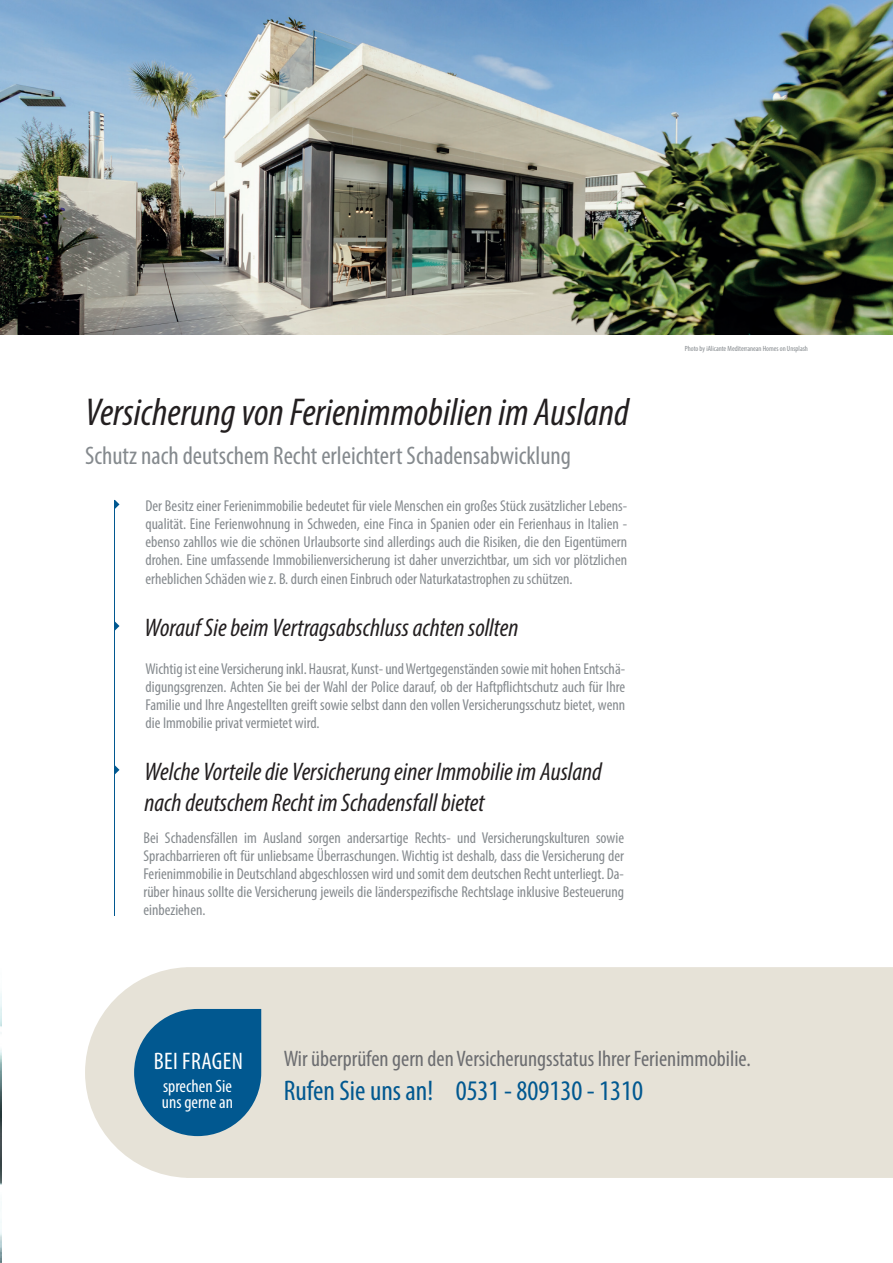
<style>
.page{position:relative;width:893px;height:1263px;background:#fff}
.page>*{position:absolute;margin:0;border:0;box-sizing:border-box;transform-origin:0 0}
.t1{font:italic condensed 39px "Myriad Pro";color:#231f20}
.t2{font:condensed 28.5px "Myriad Pro";color:#015890}
.t3{font:italic condensed 25.5px/30.6px "Myriad Pro";color:#231f20}
.t4{font:condensed 25.5px "Myriad Pro";color:#858a8e}
.t5{font:condensed 24px "Myriad Pro";letter-spacing:.02em;color:#fff}
.t6{font:condensed 22.5px "Myriad Pro";color:#6c6d70}
.t7{font:condensed 18px/15.6px "Myriad Pro";color:#fff}
.t8{font:condensed 15.75px/18px "Myriad Pro";color:#858a8e;text-align:justify}
.t9{font:condensed 7.5px "Myriad Pro";color:#858a8e}
</style>
<div class="page">
<div style="left:85px;top:967px;width:808px;height:211px;background:#e6e2d7"></div>
<img style="left:0;top:993px;width:1px;height:270px">
<svg style="left:134px;top:1009px;width:127px;height:127px"></svg>
<hr style="left:114px;top:500px;width:1px;height:415px;background:#015890">
<svg style="left:115px;top:621px;width:4px;height:10px"></svg>
<svg style="left:115px;top:500px;width:4px;height:9px"></svg>
<svg style="left:115px;top:765px;width:4px;height:9px"></svg>
<img style="left:0;top:0;width:893px;height:335px">
<h1 class="t1" style="left:85px;top:388px;width:545px">Versicherung von Ferienimmobilien im Ausland</h1>
<h3 class="t4" style="left:85px;top:440px;width:488px">Schutz nach deutschem Recht erleichtert Schadensabwicklung</h3>
<p class="t8" style="left:145px;top:497px;width:483px">Der Besitz einer Ferienimmobilie bedeutet für viele Menschen ein großes Stück zusätzlicher Lebens&shy;qualität. Eine Ferienwohnung in Schweden, eine Finca in Spanien oder ein Ferienhaus in Italien - ebenso zahllos wie die schönen Urlaubsorte sind allerdings auch die Risiken, die den Eigentümern drohen. Eine umfassende Immobilienversicherung ist daher unverzichtbar, um sich vor plötzlichen erheblichen Schäden wie z. B. durch einen Einbruch oder Naturkatastrophen zu schützen.</p>
<h3 class="t3" style="left:145px;top:612px;width:375px">Worauf Sie beim Vertragsabschluss achten sollten</h3>
<p class="t8" style="left:146px;top:660px;width:481px">Wichtig ist eine Versicherung inkl. Hausrat, Kunst- und Wertgegenständen sowie mit hohen Entschä&shy;digungsgrenzen. Achten Sie bei der Wahl der Police darauf, ob der Haftpflichtschutz auch für Ihre Familie und Ihre Angestellten greift sowie selbst dann den vollen Versicherungsschutz bietet, wenn die Immobilie privat vermietet wird.</p>
<h3 class="t3" style="left:145px;top:756px;width:459px">Welche Vorteile die Versicherung einer Immobilie im Ausland nach deutschem Recht im Schadensfall bietet</h3>
<p class="t8" style="left:144px;top:829px;width:482px">Bei Schadensfällen im Ausland sorgen andersartige Rechts- und Versicherungskulturen sowie Sprachbarrieren oft für unliebsame Überraschungen. Wichtig ist deshalb, dass die Versicherung der Ferienimmobilie in Deutschland abgeschlossen wird und somit dem deutschen Recht unterliegt. Da&shy;rüber hinaus sollte die Versicherung jeweils die länderspezifische Rechtslage inklusive Besteuerung einbeziehen.</p>
<p class="t9" style="left:685px;top:344px;width:125px">Photo by iAlicante Mediterranean Homes on Unsplash</p>
<h3 class="t5" style="left:154px;top:1047px;width:91px">BEI FRAGEN</h3>
<p class="t7" style="left:162px;top:1078px;width:73px">sprechen Sie uns gerne an</p>
<h3 class="t6" style="left:284px;top:1044px;width:469px">Wir überprüfen gern den Versicherungsstatus Ihrer Ferienimmobilie.</h3>
<h2 class="t2" style="left:284px;top:1073px;width:361px">Rufen Sie uns an! 0531 - 809130 - 1310</h2>
</div>
